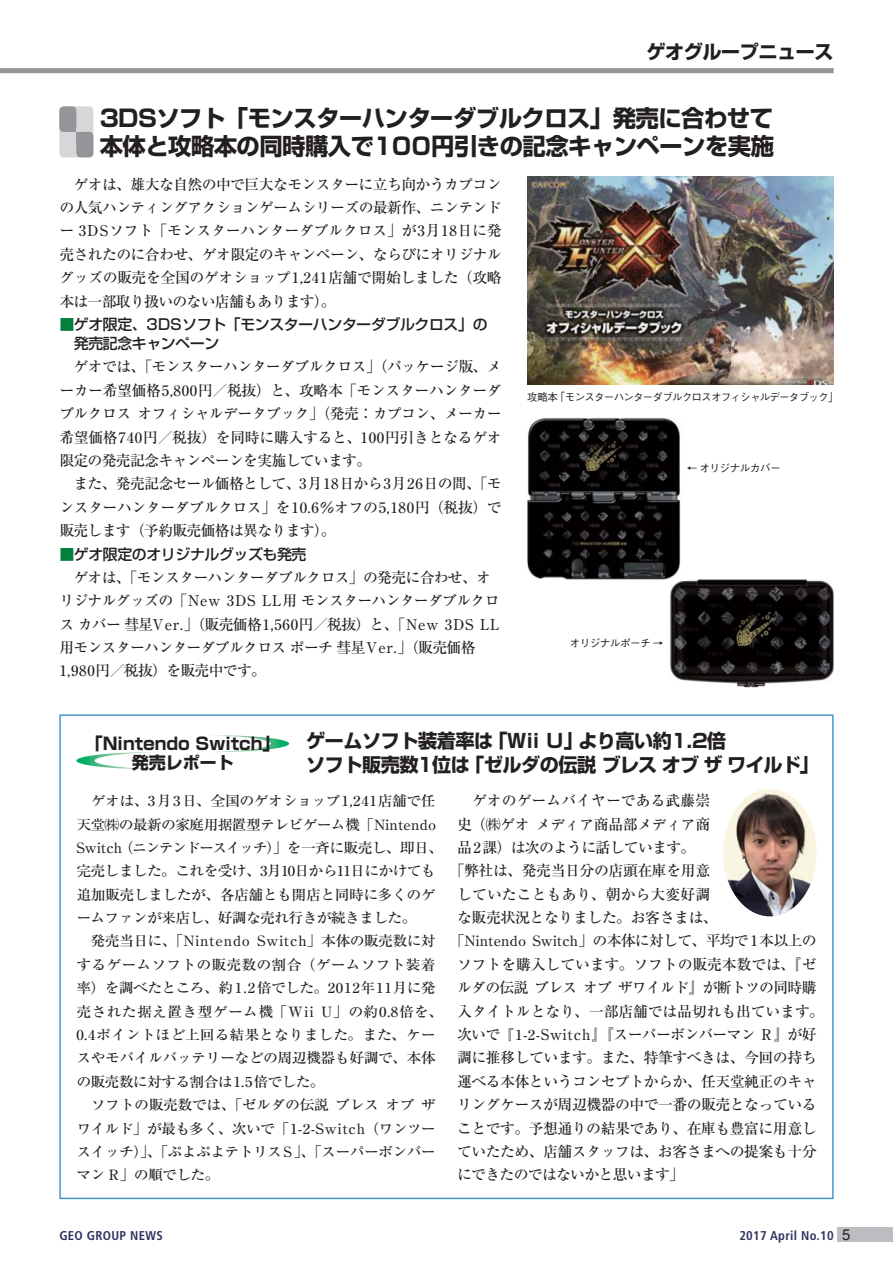
<style>
.page{position:relative;width:893px;height:1263px;background:#fff}
.page>*{position:absolute;margin:0;border:0;box-sizing:border-box;transform-origin:0 0}
.t1{font:23.4px/27.6px "Shin Go Bold 83 pv RKSJ H";letter-spacing:-.025em;color:#231f20}
.t2{font:19.2px/23.4px "Shin Go Bold 83 pv RKSJ H";letter-spacing:-.025em;color:#231f20}
.t3{font:16.95px/19.2px "Shin Go Bold 83 pv RKSJ H";color:#231f20;text-align:center}
.t4{font:14.85px/23.4px "Ryumin Medium 83 pv RKSJ H";letter-spacing:-.035em;color:#231f20}
.t5{font:14.85px/19.2px "Shin Go Medium 83 pv RKSJ H";letter-spacing:-.025em;color:#231f20}
.t6{font:14.85px "Ryumin Medium 83 pv RKSJ H";color:#231f20}
.t7{font:14.85px "Ryumin Medium 83 pv RKSJ H";letter-spacing:.005em;color:#231f20}
.t8{font:14.1px/23.4px "Ryumin Medium 83 pv RKSJ H";letter-spacing:-.035em;color:#231f20;scale:1.05 1}
.t9{font:14.1px "Ryumin Medium 83 pv RKSJ H";color:#231f20;scale:1.05 1}
.t10{font:700 condensed 12.75px "Frutiger";letter-spacing:.025em;color:#2f3160}
.t11{font:500 10.65px "Gothic BBB";letter-spacing:-.075em;color:#231f20}
.t12{font:500 10.65px "Gothic BBB";letter-spacing:-.05em;color:#231f20}
.s1{color:#007f3d}
.s2{font-size:14.85px}
.s3{font-size:14.1px}
.s4{font-family:"Gothic BBB";font-weight:500;font-stretch:normal;font-size:14.85px;color:#231f20}
</style>
<div class="page">
<div style="left:0;top:68px;width:833px;height:5px;background:#939598"></div>
<div style="left:837px;top:1227px;width:55px;height:15px;background:#bbbdc0"></div>
<div style="left:59px;top:106px;width:34px;height:51px;background:#d5d7d8;border-radius:4px"></div>
<div style="left:59px;top:106px;width:17px;height:26px;background:#939598;border-radius:4px"></div>
<div style="left:76px;top:132px;width:17px;height:25px;background:#939598;border-radius:4px"></div>
<div style="left:64px;top:119px;width:12px;height:13px;background:#939598"></div>
<div style="left:76px;top:132px;width:13px;height:13px;background:#939598"></div>
<img style="left:527px;top:177px;width:306px;height:208px">
<svg style="left:76px;top:752px;width:77px;height:17px"></svg>
<svg style="left:213px;top:735px;width:76px;height:17px"></svg>
<img style="left:723px;top:789px;width:93px;height:127px;border-radius:50%">
<img style="left:527px;top:418px;width:154px;height:162px">
<img style="left:670px;top:579px;width:163px;height:109px">
<svg style="left:669px;top:578px;width:17px;height:2px"></svg>
<p class="t2" style="left:646px;top:43px;width:189px">ゲオグループニュース</p>
<h1 class="t1" style="left:100px;top:108px;width:675px">3DSソフト「モンスターハンターダブルクロス」発売に合わせて本体と攻略本の同時購入で100円引きの記念キャンペーンを実施</h1>
<p class="t4" style="left:59px;top:174px;width:444px;text-align:justify">　ゲオは、雄大な自然の中で巨大なモンスターに立ち向かうカプコンの人気ハンティングアクションゲームシリーズの最新作、ニンテンドー 3DSソフト「モンスターハンターダブルクロス」が3月18日に発売されたのに合わせ、ゲオ限定のキャンペーン、ならびにオリジナルグッズの販売を全国のゲオショップ1,241店舗で開始しました（攻略本は一部取り扱いのない店舗もあります）。</p>
<p class="t5" style="left:59px;top:317px;width:429px"><span class="s1">■</span>ゲオ限定、3DSソフト「モンスターハンターダブルクロス」の　発売記念キャンペーン</p>
<p class="t4" style="left:59px;top:357px;width:444px">　ゲオでは、「モンスターハンターダブルクロス」（パッケージ版、メーカー希望価格5,800円／税抜）と、攻略本「モンスターハンターダブルクロス オフィシャルデータブック」（発売：カプコン、メーカー希望価格740円／税抜）を同時に購入すると、100円引きとなるゲオ限定の発売記念キャンペーンを実施しています。<br>　また、発売記念セール価格として、3月18日から3月26日の間、「モンスターハンターダブルクロス」を10.6％オフの5,180円（税抜）で販売します（予約販売価格は異なります）。</p>
<p class="t5" style="left:59px;top:546px;width:249px"><span class="s1">■</span>ゲオ限定のオリジナルグッズも発売</p>
<p class="t4" style="left:59px;top:568px;width:442px">　ゲオは、「モンスターハンターダブルクロス」の発売に合わせ、オリジナルグッズの「New 3DS LL用 モンスターハンターダブルクロス カバー 彗星Ver.」（販売価格1,560円／税抜）と、「New 3DS LL用モンスターハンターダブルクロス ポーチ 彗星Ver.」（販売価格1,980円／税抜）を販売中です。</p>
<p class="t11" style="left:527px;top:393px;width:312px">攻略本「モンスターハンターダブルクロスオフィシャルデータブック」</p>
<p class="t12" style="left:686px;top:464px;width:95px">← オリジナルカバー</p>
<p class="t12" style="left:569px;top:639px;width:95px">オリジナルポーチ →</p>
<p class="t3" style="left:86px;top:736px;width:195px">「Nintendo Switch」発売レポート</p>
<p class="t2" style="left:306px;top:732px;width:514px">ゲームソフト装着率は「Wii U」より高い約1.2倍<br>ソフト販売数1位は「ゼルダの伝説 ブレス オブ ザ ワイルド」</p>
<p class="t8" style="left:76px;top:791px;width:351px">　ゲオは、3月3日、全国のゲオショップ1,241店舗で任天堂㈱の最新の家庭用据置型テレビゲーム機「Nintendo<br>Switch（ニンテンドースイッチ）」を一斉に販売し、即日、完売しました。これを受け、3月10日から11日にかけても追加販売しましたが、各店舗とも開店と同時に多くのゲームファンが来店し、好調な売れ行きが続きました。<br>　発売当日に、「Nintendo Switch」本体の販売数に対するゲームソフトの販売数の割合（ゲームソフト装着率）を調べたところ、約1.2倍でした。2012年11月に発売された据え置き型ゲーム機「Wii U」の約0.8倍を、<br>0.4ポイントほど上回る結果となりました。また、ケースやモバイルバッテリーなどの周辺機器も好調で、本体の販売数に対する割合は1.5倍でした。<br>　ソフトの販売数では、「ゼルダの伝説 ブレス オブ ザワイルド」が最も多く、次いで「1-2-Switch（ワンツースイッチ）」、「ぷよぷよテトリスS」、「スーパーボンバーマン R」の順でした。</p>
<p class="t6" style="left:457px;top:795px;width:254px">　ゲオのゲームバイヤーである武藤崇</p>
<p class="t4" style="left:457px;top:814px;width:255px">史（㈱ゲオ メディア商品部メディア商</p>
<p class="t4" style="left:457px;top:838px;width:240px">品2課）は次のように話しています。</p>
<p class="t4" style="left:449px;top:861px;width:262px">「弊社は、発売当日分の店頭在庫を用意</p>
<p class="t7" style="left:457px;top:889px;width:254px">していたこともあり、朝から大変好調</p>
<p class="t4" style="left:457px;top:908px;width:262px">な販売状況となりました。お客さまは、</p>
<p class="t9" style="left:449px;top:936px;width:351px">「Nintendo Switch」の<span class="s2">本体に対して、平均で1本以上の</span></p>
<p class="t4" style="left:457px;top:955px;width:368px">ソフトを購入しています。ソフトの販売本数では、『ゼルダの伝説 ブレス オブ ザワイルド』が断トツの同時購入タイトルとなり、一部店舗では品切れも出ています。次いで<span class="s3">『1-2-</span>Switch』『スーパーボンバーマ<span class="s3">ン</span> Ｒ』が好調に推移しています。また、特筆すべきは、今回の持ち運べる本体というコンセプトからか、任天堂純正のキャリングケースが周辺機器の中で一番の販売となっていることです。予想通りの結果であり、在庫も豊富に用意していたため、店舗スタッフは、お客さまへの提案も十分にできたのではないかと思います」</p>
<p class="t10" style="left:59px;top:1230px;width:105px">GEO GROUP NEWS</p>
<p class="t10" style="left:739px;top:1230px;width:113px">2017 April No.10 <span class="s4">5</span></p>
</div>
